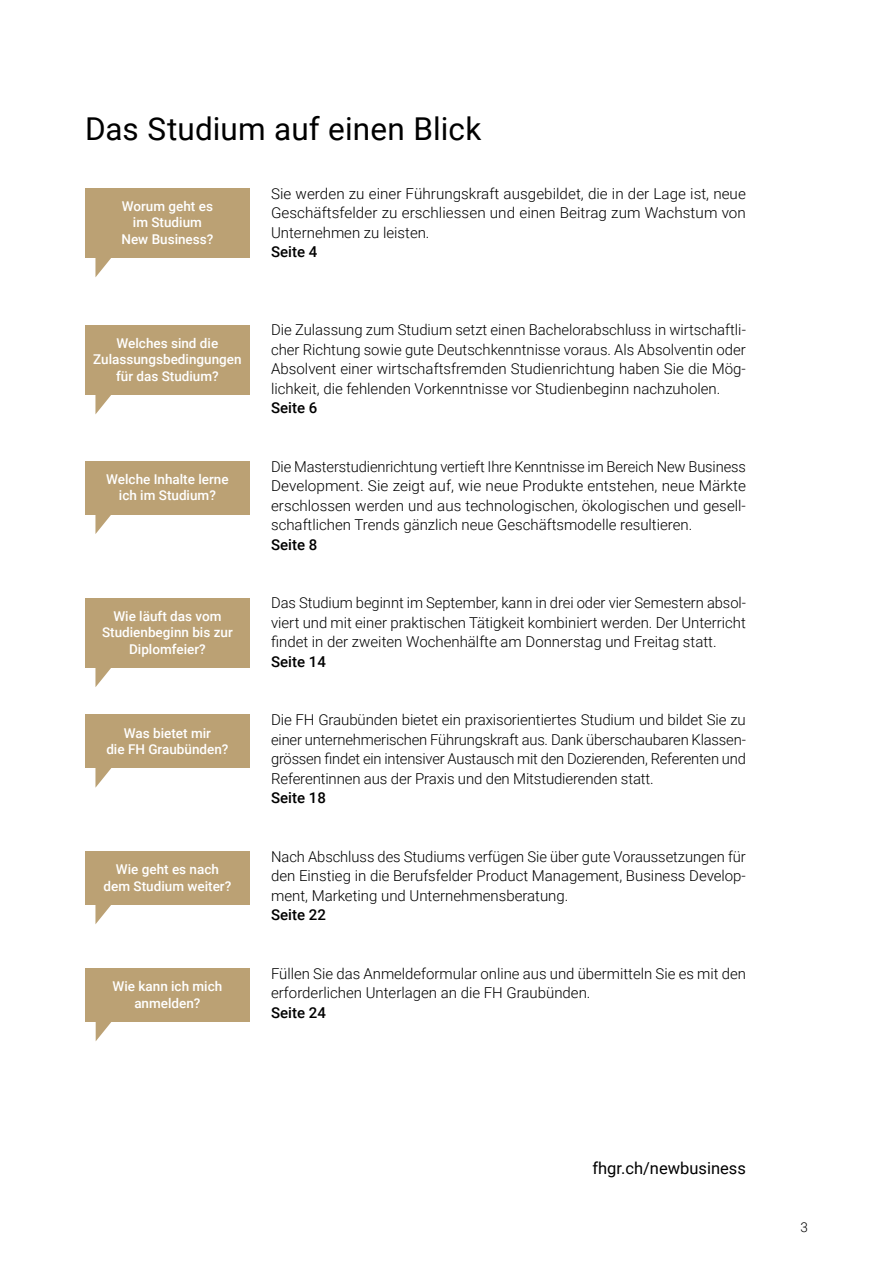
<style>
.page{position:relative;width:893px;height:1263px;background:#fff}
.page>*{position:absolute;margin:0;border:0;box-sizing:border-box;transform-origin:0 0}
.t1{font:31.5px "Roboto";letter-spacing:.005em;color:#000}
.t2{font:16.5px "Roboto";color:#000}
.t3{font:300 15px/19.5px "Roboto";color:#000;text-align:justify}
.t4{font:500 15px "Roboto";color:#000}
.t5{font:500 13.5px/16.5px "Roboto";color:#fff;text-align:center}
.t6{font:300 13.5px "Roboto";color:#000}
</style>
<div class="page">
<svg style="left:95px;top:258px;width:16px;height:19px"></svg>
<div style="left:85px;top:188px;width:165px;height:70px;background:#bba174"></div>
<svg style="left:95px;top:395px;width:16px;height:19px"></svg>
<div style="left:85px;top:325px;width:165px;height:70px;background:#bba174"></div>
<svg style="left:95px;top:514px;width:27px;height:20px"></svg>
<div style="left:85px;top:461px;width:165px;height:53px;background:#bba174"></div>
<svg style="left:95px;top:668px;width:16px;height:19px"></svg>
<div style="left:85px;top:598px;width:165px;height:70px;background:#bba174"></div>
<svg style="left:95px;top:768px;width:17px;height:20px"></svg>
<div style="left:85px;top:715px;width:165px;height:53px;background:#bba174"></div>
<svg style="left:95px;top:905px;width:16px;height:19px"></svg>
<div style="left:85px;top:851px;width:165px;height:54px;background:#bba174"></div>
<svg style="left:96px;top:1022px;width:15px;height:19px"></svg>
<div style="left:85px;top:968px;width:165px;height:54px;background:#bba174"></div>
<h1 class="t1" style="left:85px;top:107px;width:398px">Das Studium auf einen Blick</h1>
<p class="t5" style="left:121px;top:197px;width:93px">Worum geht es im Studium<br>New Business?</p>
<p class="t5" style="left:93px;top:334px;width:150px">Welches sind die<br>Zulassungsbedingungen für das Studium?</p>
<p class="t5" style="left:106px;top:470px;width:124px">Welche Inhalte lerne ich im Studium?</p>
<p class="t5" style="left:102px;top:607px;width:132px">Wie läuft das vom<br>Studienbeginn bis zur<br>Diplomfeier?</p>
<p class="t5" style="left:106px;top:724px;width:124px">Was bietet mir<br>die FH Graubünden?</p>
<p class="t5" style="left:104px;top:860px;width:129px">Wie geht es nach dem Studium weiter?</p>
<p class="t5" style="left:113px;top:978px;width:111px">Wie kann ich mich anmelden?</p>
<p class="t3" style="left:271px;top:183px;width:476px">Sie werden zu einer Führungskraft ausgebildet, die in der Lage ist, neue Geschäftsfelder zu erschliessen und einen Beitrag zum Wachstum von Unternehmen zu leisten.</p>
<p class="t4" style="left:271px;top:241px;width:48px">Seite 4</p>
<p class="t3" style="left:271px;top:320px;width:476px">Die Zulassung zum Studium setzt einen Bachelorabschluss in wirtschaftli&shy;cher Richtung sowie gute Deutschkenntnisse voraus. Als Absolventin oder Absolvent einer wirtschaftsfremden Studienrichtung haben Sie die Mög&shy;lichkeit, die fehlenden Vorkenntnisse vor Studienbeginn nachzuholen.</p>
<p class="t4" style="left:271px;top:397px;width:48px">Seite 6</p>
<p class="t3" style="left:271px;top:456px;width:476px">Die Masterstudienrichtung vertieft Ihre Kenntnisse im Bereich New Business Development. Sie zeigt auf, wie neue Produkte entstehen, neue Märkte erschlossen werden und aus technologischen, ökologischen und gesell&shy;schaftlichen Trends gänzlich neue Geschäftsmodelle resultieren.</p>
<p class="t4" style="left:271px;top:534px;width:48px">Seite 8</p>
<p class="t3" style="left:271px;top:593px;width:476px">Das Studium beginnt im September, kann in drei oder vier Semestern absol&shy;viert und mit einer praktischen Tätigkeit kombiniert werden. Der Unterricht findet in der zweiten Wochenhälfte am Donnerstag und Freitag statt.</p>
<p class="t4" style="left:271px;top:651px;width:56px">Seite 14</p>
<p class="t3" style="left:271px;top:710px;width:476px">Die FH Graubünden bietet ein praxisorientiertes Studium und bildet Sie zu einer unternehmerischen Führungskraft aus. Dank überschaubaren Klassen&shy;grössen findet ein intensiver Austausch mit den Dozierenden, Referenten und Referentinnen aus der Praxis und den Mitstudierenden statt.</p>
<p class="t4" style="left:271px;top:787px;width:56px">Seite 18</p>
<p class="t3" style="left:271px;top:846px;width:476px">Nach Abschluss des Studiums verfügen Sie über gute Voraussetzungen für den Einstieg in die Berufsfelder Product Management, Business Develop&shy;ment, Marketing und Unternehmensberatung.</p>
<p class="t4" style="left:271px;top:904px;width:56px">Seite 22</p>
<p class="t3" style="left:271px;top:963px;width:476px">Füllen Sie das Anmeldeformular online aus und übermitteln Sie es mit den erforderlichen Unterlagen an die FH Graubünden.</p>
<p class="t4" style="left:271px;top:1002px;width:56px">Seite 24</p>
<p class="t2" style="left:592px;top:1156px;width:155px">fhgr.ch/newbusiness</p>
<p class="t6" style="left:800px;top:1218px;width:9px">3</p>
</div>
